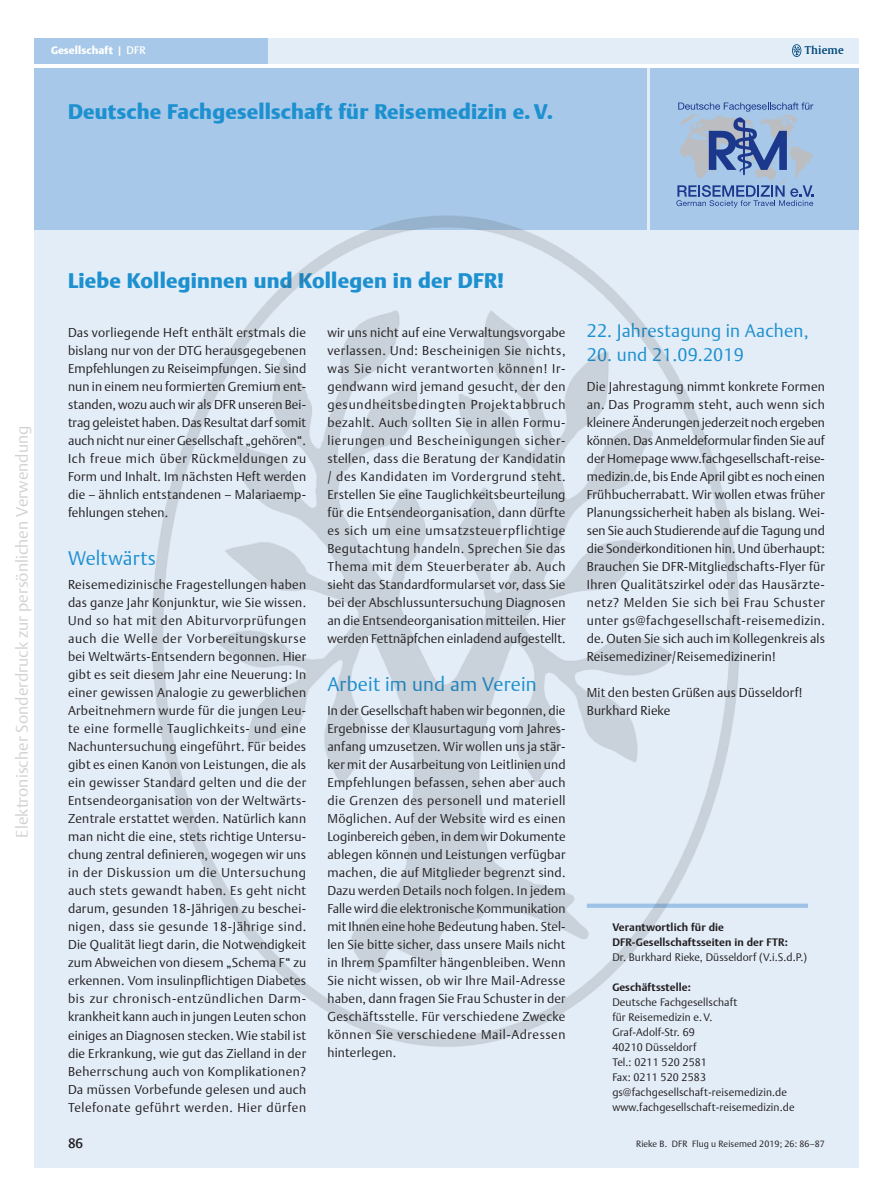
<style>
.page{position:relative;width:893px;height:1191px;background:#fff}
.page>*{position:absolute;margin:0;border:0;box-sizing:border-box;transform-origin:0 0}
.t1{font:900 21px "Thieme Argo 2011";letter-spacing:.01em;color:#1d90d0}
.t2{font:300 19.5px "Thieme Argo 2011";letter-spacing:.01em;color:#1d90d0}
.t3{font:300 18px "Thieme Argo 2011";letter-spacing:.01em;color:#1d90d0}
.t4{font:300 16.5px "Thieme Argo 2011";color:#d1d2d4}
.t5{font:500 13.5px "Thieme Argo 2011";color:#231f20}
.t6{font:300 12.75px/18px "Thieme Argo 2011";letter-spacing:.01em;color:#231f20;text-align:justify}
.t7{font:300 10.8px/15px "Thieme Argo 2011";letter-spacing:.01em;color:#231f20}
.t8{font:700 10.8px/15px "Thieme Argo 2011";letter-spacing:.01em;color:#231f20}
.t9{font:900 10.8px "Thieme Argo 2011";letter-spacing:.01em;color:#fff}
.t10{font:600 10.8px "Thieme Gulliver 2011";letter-spacing:.01em;color:#01497b}
.t11{font:300 9px "Thieme Argo 2011";letter-spacing:.01em;color:#231f20}
.s1{font-weight:500}
</style>
<div class="page">
<div style="left:34px;top:68px;width:825px;height:1099px;background:#e3edf8"></div>
<div style="left:34px;top:38px;width:825px;height:26px;background:#e3edf8"></div>
<div style="left:34px;top:38px;width:234px;height:26px;background:#a7c8e8"></div>
<svg style="left:792px;top:44px;width:9px;height:13px"></svg>
<div style="left:34px;top:68px;width:612px;height:162px;background:#a7c8e8"></div>
<div style="left:651px;top:68px;width:208px;height:162px;background:#a7c8e8"></div>
<svg style="left:676px;top:102px;width:137px;height:106px"></svg>
<div style="left:587px;top:903px;width:221px;height:5px;background:#9ec3e7"></div>
<img style="left:152px;top:214px;width:592px;height:833px">
<p class="t9" style="left:51px;top:43px;width:96px">Gesellschaft <span class="s1">| DFR</span></p>
<p class="t10" style="left:805px;top:42px;width:40px">Thieme</p>
<h1 class="t1" style="left:68px;top:97px;width:486px">Deutsche Fachgesellschaft für Reisemedizin e.V.</h1>
<p class="t4" style="left:11px;top:837px;width:413px;rotate:-90deg">Elektronischer Sonderdruck zur persönlichen Verwendung</p>
<h1 class="t1" style="left:68px;top:267px;width:438px">Liebe Kolleginnen und Kollegen in der DFR!</h1>
<p class="t6" style="left:68px;top:323px;width:240px">Das vorliegende Heft enthält erstmals die bislang nur von der DTG herausgegebenen Empfehlungen zu Reiseimpfungen. Sie sind nun in einem neu formierten Gremium ent&shy;standen, wozu auch wir als DFR unseren Bei&shy;trag geleistet haben. Das Resultat darf somit auch nicht nur einer Gesellschaft „gehören“.<br>Ich freue mich über Rückmeldungen zu Form und Inhalt. Im nächsten Heft werden die – ähnlich entstandenen – Malariaemp&shy;fehlungen stehen.</p>
<h2 class="t2" style="left:68px;top:545px;width:89px">Weltwärts</h2>
<p class="t6" style="left:68px;top:575px;width:240px">Reisemedizinische Fragestellungen haben das ganze Jahr Konjunktur, wie Sie wissen.<br>Und so hat mit den Abiturvorprüfungen auch die Welle der Vorbereitungskurse bei Weltwärts-Entsendern begonnen. Hier gibt es seit diesem Jahr eine Neuerung: In einer gewissen Analogie zu gewerblichen Arbeitnehmern wurde für die jungen Leu&shy;te eine formelle Tauglichkeits- und eine Nachuntersuchung eingeführt. Für beides gibt es einen Kanon von Leistungen, die als ein gewisser Standard gelten und die der Entsendeorganisation von der Weltwärts-Zentrale erstattet werden. Natürlich kann man nicht die eine, stets richtige Untersu&shy;chung zentral definieren, wogegen wir uns in der Diskussion um die Untersuchung auch stets gewandt haben. Es geht nicht darum, gesunden 18-Jährigen zu beschei&shy;nigen, dass sie gesunde 18-Jährige sind.<br>Die Qualität liegt darin, die Notwendigkeit zum Abweichen von diesem „Schema F“ zu erkennen. Vom insulinpflichtigen Diabetes bis zur chronisch-entzündlichen Darm&shy;krankheit kann auch in jungen Leuten schon einiges an Diagnosen stecken. Wie stabil ist die Erkrankung, wie gut das Zielland in der Beherrschung auch von Komplikationen?<br>Da müssen Vorbefunde gelesen und auch Telefonate geführt werden. Hier dürfen</p>
<p class="t6" style="left:327px;top:323px;width:240px">wir uns nicht auf eine Verwaltungsvorgabe verlassen. Und: Bescheinigen Sie nichts, was Sie nicht verantworten können! Ir&shy;gendwann wird jemand gesucht, der den gesundheitsbedingten Projektabbruch bezahlt. Auch sollten Sie in allen Formu&shy;lierungen und Bescheinigungen sicher&shy;stellen, dass die Beratung der Kandidatin / des Kandidaten im Vordergrund steht.<br>Erstellen Sie eine Tauglichkeitsbeurteilung für die Entsendeorganisation, dann dürfte es sich um eine umsatzsteuerpflichtige Begutachtung handeln. Sprechen Sie das Thema mit dem Steuerberater ab. Auch sieht das Standardformularset vor, dass Sie bei der Abschlussuntersuchung Diagnosen an die Entsendeorganisation mitteilen. Hier werden Fettnäpfchen einladend aufgestellt.</p>
<h2 class="t2" style="left:327px;top:671px;width:211px">Arbeit im und am Verein</h2>
<p class="t6" style="left:327px;top:701px;width:240px">In der Gesellschaft haben wir begonnen, die Ergebnisse der Klausurtagung vom Jahres&shy;anfang umzusetzen. Wir wollen uns ja stär&shy;ker mit der Ausarbeitung von Leitlinien und Empfehlungen befassen, sehen aber auch die Grenzen des personell und materiell Möglichen. Auf der Website wird es einen Loginbereich geben, in dem wir Dokumente ablegen können und Leistungen verfügbar machen, die auf Mitglieder begrenzt sind.<br>Dazu werden Details noch folgen. In jedem Falle wird die elektronische Kommunikation mit Ihnen eine hohe Bedeutung haben. Stel&shy;len Sie bitte sicher, dass unsere Mails nicht in Ihrem Spamfilter hängenbleiben. Wenn Sie nicht wissen, ob wir Ihre Mail-Adresse haben, dann fragen Sie Frau Schuster in der Geschäftsstelle. Für verschiedene Zwecke können Sie verschiedene Mail-Adressen hinterlegen.</p>
<p class="t5" style="left:68px;top:1134px;width:17px">86</p>
<h3 class="t3" style="left:587px;top:319px;width:223px">22. Jahrestagung in Aachen,</h3>
<h3 class="t3" style="left:587px;top:343px;width:158px">20. und 21.09.2019</h3>
<p class="t6" style="left:587px;top:377px;width:240px">Die Jahrestagung nimmt konkrete Formen an. Das Programm steht, auch wenn sich kleinere Änderungen jederzeit noch ergeben können. Das Anmeldeformular finden Sie auf der Homepage www.fachgesellschaft-reise&shy;medizin.de, bis Ende April gibt es noch einen Frühbucherrabatt. Wir wollen etwas früher Planungssicherheit haben als bislang. Wei&shy;sen Sie auch Studierende auf die Tagung und die Sonderkonditionen hin. Und überhaupt:<br>Brauchen Sie DFR-Mitgliedschafts-Flyer für Ihren Qualitätszirkel oder das Hausärzte&shy;netz? Melden Sie sich bei Frau Schuster unter gs@fachgesellschaft-reisemedizin. de. Outen Sie sich auch im Kollegenkreis als Reisemediziner/Reisemedizinerin!</p>
<p class="t6" style="left:587px;top:683px;width:217px">Mit den besten Grüßen aus Düsseldorf!<br>Burkhard Rieke</p>
<p class="t8" style="left:612px;top:920px;width:177px">Verantwortlich für die<br>DFR-Gesellschaftsseiten in der FTR:</p>
<p class="t7" style="left:612px;top:949px;width:196px">Dr. Burkhard Rieke, Düsseldorf (V.i.S.d.P.)</p>
<p class="t8" style="left:612px;top:980px;width:80px">Geschäftsstelle:</p>
<p class="t7" style="left:612px;top:994px;width:184px">Deutsche Fachgesellschaft<br>für Reisemedizin e.V.<br>Graf-Adolf-Str. 69<br>40210 Düsseldorf<br>Tel.: 0211 520 2581<br>Fax: 0211 520 2583 gs@fachgesellschaft-reisemedizin.de www.fachgesellschaft-reisemedizin.de</p>
<p class="t11" style="left:636px;top:1137px;width:190px">Rieke B. DFR Flug u Reisemed 2019; 26: 86–87</p>
</div>
